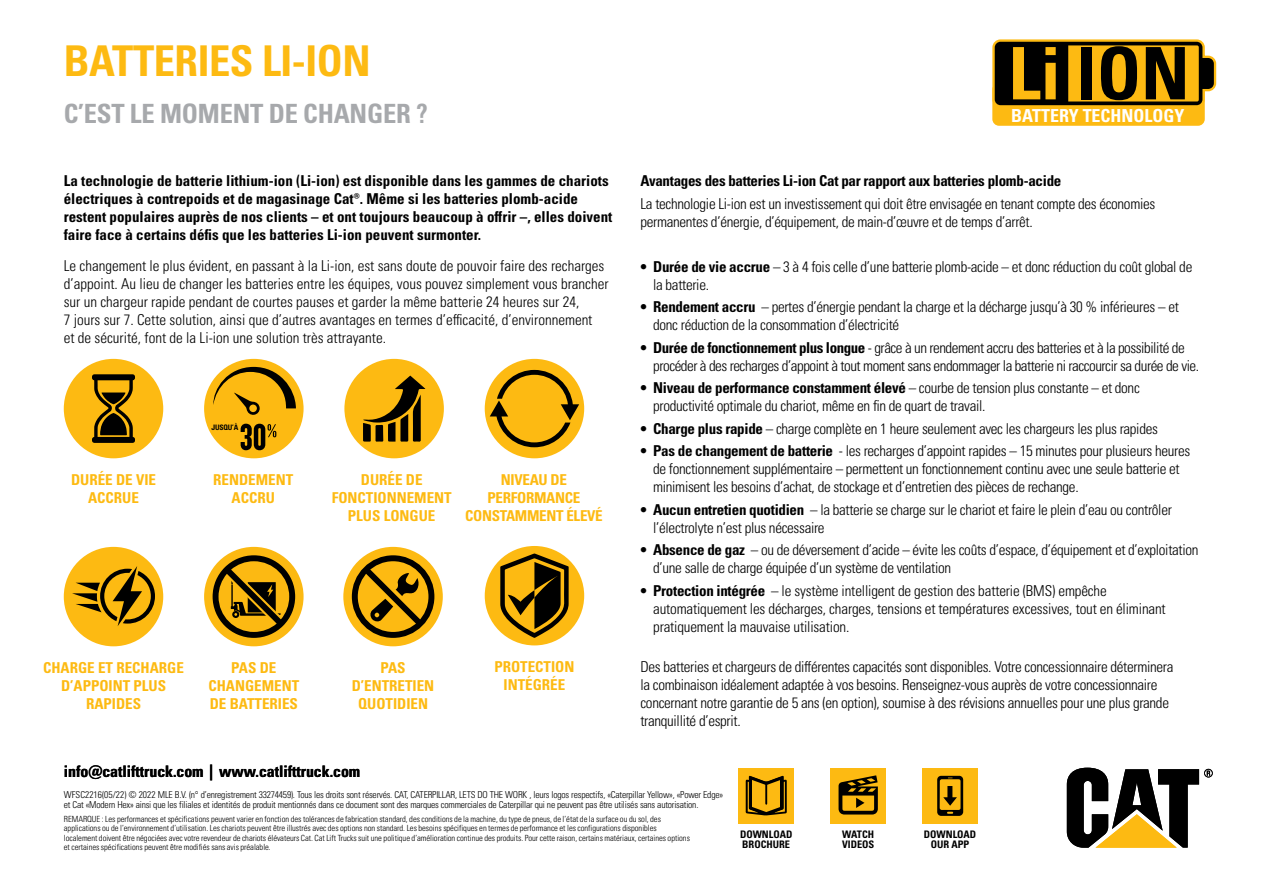
<style>
.page{position:relative;width:1263px;height:893px;background:#fff}
.page>*{position:absolute;margin:0;border:0;box-sizing:border-box;transform-origin:0 0}
.t1{font:700 condensed 72.45px "Univers";color:#000}
.t2{font:42.45px "Univers LTCYR 67 Bold Cond";letter-spacing:-.01em;color:#fdba12}
.t3{font:26.55px "Univers LTCYR 67 Bold Cond";letter-spacing:-.01em;color:#a7a9ac}
.t4{font:700 condensed 18px "Univers";color:#fff}
.t5{font:15.9px "Univers LTCYR 67 Bold Cond";letter-spacing:-.005em;color:#000}
.t6{font:15px/18px "Univers LTCYR 47 Light Cond";letter-spacing:-.02em;color:#000}
.t7{font:15px/18px "Univers LTCYR 47 Light Cond";color:#000}
.t8{font:15px/18px "Univers LTCYR 67 Bold Cond";color:#000}
.t9{font:15px/18px "Univers LTCYR 67 Bold Cond";color:#fdba12;text-align:center}
.t10{font:15px "Univers LTCYR 67 Bold Cond";letter-spacing:-.02em;color:#000}
.t11{font:15px/18px "Univers LTCYR 67 Bold Cond";letter-spacing:-.02em;color:#fdba12;text-align:center}
.t12{font:10.35px/10.4px "Univers LTCYR 67 Bold Cond";color:#000}
.t13{font:9.6px/10.6px "Univers LTCYR 47 Light Cond";letter-spacing:-.02em;color:#000}
.t14{font:8.55px/9.6px "Univers LTCYR 47 Light Cond";letter-spacing:-.005em;color:#000}
.t15{font:7.5px "Univers LTCYR 67 Bold Cond";letter-spacing:-.025em;color:#000}
.s1{color:#fdba12}
.s2{font-family:"Univers LTCYR 67 Bold Cond"}
.s3{font-family:"Univers LTCYR 47 Light Cond"}
</style>
<div class="page">
<div style="left:64px;top:547px;width:99px;height:99px;background:#fdba12;border-radius:50%"></div>
<svg style="left:72px;top:566px;width:83px;height:60px"></svg>
<div style="left:64px;top:359px;width:99px;height:99px;background:#fdba12;border-radius:50%"></div>
<svg style="left:92px;top:374px;width:43px;height:69px"></svg>
<div style="left:343px;top:547px;width:100px;height:99px;background:#fdba12;border-radius:50%"></div>
<div style="left:352px;top:555px;width:82px;height:83px;border:6px solid #000;border-radius:50%"></div>
<svg style="left:357px;top:561px;width:72px;height:72px"></svg>
<div style="left:204px;top:359px;width:100px;height:99px;background:#fdba12;border-radius:50%"></div>
<svg style="left:241px;top:424px;width:35px;height:26px"></svg>
<svg style="left:213px;top:367px;width:83px;height:48px"></svg>
<div style="left:485px;top:546px;width:99px;height:99px;background:#fdba12;border-radius:50%"></div>
<svg style="left:500px;top:553px;width:69px;height:85px"></svg>
<div style="left:344px;top:359px;width:100px;height:99px;background:#fdba12;border-radius:50%"></div>
<svg style="left:363px;top:376px;width:62px;height:66px"></svg>
<div style="left:485px;top:359px;width:99px;height:99px;background:#fdba12;border-radius:50%"></div>
<svg style="left:490px;top:370px;width:89px;height:77px"></svg>
<div style="left:992px;top:83px;width:213px;height:43px;background:#fdba12;border-radius:7px"></div>
<svg style="left:992px;top:39px;width:225px;height:70px"></svg>
<div style="left:204px;top:547px;width:100px;height:99px;background:#fcb912;border-radius:50%"></div>
<svg style="left:210px;top:553px;width:87px;height:87px"></svg>
<svg style="left:1067px;top:768px;width:146px;height:80px"></svg>
<div style="left:830px;top:768px;width:56px;height:55px;background:#fdba12"></div>
<svg style="left:838px;top:775px;width:40px;height:39px"></svg>
<div style="left:922px;top:768px;width:56px;height:55px;background:#fdba12"></div>
<svg style="left:937px;top:776px;width:26px;height:40px"></svg>
<div style="left:738px;top:768px;width:56px;height:55px;background:#fdba12"></div>
<svg style="left:746px;top:775px;width:41px;height:40px"></svg>
<h2 class="t2" style="left:64px;top:35px;width:308px">BATTERIES LI-ION</h2>
<h3 class="t3" style="left:64px;top:98px;width:366px">C’EST LE MOMENT DE CHANGER ?</h3>
<p class="t8" style="left:64px;top:172px;width:550px">La technologie de batterie lithium-ion (Li-ion) est disponible dans les gammes de chariots électriques à contrepoids et de magasinage Cat®. Même si les batteries plomb-acide restent populaires auprès de nos clients – et ont toujours beaucoup à offrir –, elles doivent faire face à certains défis que les batteries Li-ion peuvent surmonter.</p>
<p class="t7" style="left:64px;top:256px;width:546px">Le changement le plus évident, en passant à la Li-ion, est sans doute de pouvoir faire des recharges d’appoint. Au lieu de changer les batteries entre les équipes, vous pouvez simplement vous brancher sur un chargeur rapide pendant de courtes pauses et garder la même batterie 24 heures sur 24,<br>7 jours sur 7. Cette solution, ainsi que d’autres avantages en termes d’efficacité, d’environnement<br>et de sécurité, font de la Li-ion une solution très attrayante.</p>
<p class="t15" style="left:212px;top:423px;width:28px">JUSQU’À</p>
<p class="t9" style="left:71px;top:470px;width:87px">DURÉE DE VIE<br>ACCRUE</p>
<p class="t9" style="left:213px;top:470px;width:82px">RENDEMENT<br>ACCRU</p>
<p class="t9" style="left:332px;top:470px;width:122px">DURÉE DE<br>FONCTIONNEMENT<br>PLUS LONGUE</p>
<p class="t11" style="left:465px;top:470px;width:139px">NIVEAU DE<br>PERFORMANCE<br>CONSTAMMENT ÉLEVÉ</p>
<p class="t9" style="left:43px;top:658px;width:142px">CHARGE ET RECHARGE<br>D’APPOINT PLUS<br>RAPIDES</p>
<p class="t9" style="left:494px;top:657px;width:82px">PROTECTION<br>INTÉGRÉE</p>
<p class="t9" style="left:352px;top:658px;width:84px">PAS<br>D’ENTRETIEN<br>QUOTIDIEN</p>
<p class="t9" style="left:208px;top:658px;width:92px">PAS DE<br>CHANGEMENT<br>DE BATTERIES</p>
<h1 class="t1" style="left:1008px;top:29px;width:183px"><span class="s1">Li</span> ION</h1>
<p class="t4" style="left:1011px;top:105px;width:175px">BATTERY TECHNOLOGY</p>
<p class="t10" style="left:640px;top:172px;width:422px">Avantages des batteries Li-ion Cat par rapport aux batteries plomb-acide</p>
<p class="t6" style="left:640px;top:194px;width:516px">La technologie Li-ion est un investissement qui doit être envisagée en tenant compte des économies permanentes d’énergie, d’équipement, de main-d’œuvre et de temps d’arrêt.</p>
<p class="t6" style="left:653px;top:257px;width:541px;text-indent:-13px"><span class="s2">• Durée de vie accrue</span> – 3 à 4 fois celle d’une batterie plomb-acide – et donc réduction du coût global de la batterie.</p>
<p class="t6" style="left:653px;top:297px;width:527px;text-indent:-13px"><span class="s2">• Rendement accru</span> – pertes d’énergie pendant la charge et la décharge jusqu’à 30 % inférieures – et donc réduction de la consommation d’électricité</p>
<p class="t6" style="left:653px;top:338px;width:547px;text-indent:-13px"><span class="s2">• Durée de fonctionnement plus longue</span> - grâce à un rendement accru des batteries et à la possibilité de procéder à des recharges d’appoint à tout moment sans endommager la batterie ni raccourcir sa durée de vie.</p>
<p class="t10" style="left:640px;top:379px;width:501px">• Niveau de performance constamment élevé <span class="s3">– courbe de tension plus constante – et donc</span></p>
<p class="t6" style="left:653px;top:396px;width:334px">productivité optimale du chariot, même en fin de quart de travail.</p>
<p class="t6" style="left:640px;top:419px;width:519px"><span class="s2">• Charge plus rapide</span> – charge complète en 1 heure seulement avec les chargeurs les plus rapides</p>
<p class="t6" style="left:653px;top:441px;width:539px;text-indent:-13px"><span class="s2">• Pas de changement de batterie</span> - les recharges d’appoint rapides – 15 minutes pour plusieurs heures de fonctionnement supplémentaire – permettent un fonctionnement continu avec une seule batterie et minimisent les besoins d’achat, de stockage et d’entretien des pièces de rechange.</p>
<p class="t6" style="left:653px;top:500px;width:520px;text-indent:-13px"><span class="s2">• Aucun entretien quotidien</span> – la batterie se charge sur le chariot et faire le plein d’eau ou contrôler l’électrolyte n’est plus nécessaire</p>
<p class="t6" style="left:653px;top:540px;width:547px;text-indent:-13px"><span class="s2">• Absence de gaz</span> – ou de déversement d’acide – évite les coûts d’espace, d’équipement et d’exploitation d’une salle de charge équipée d’un système de ventilation</p>
<p class="t6" style="left:653px;top:581px;width:514px;text-indent:-13px"><span class="s2">• Protection intégrée</span> – le système intelligent de gestion des batterie (BMS) empêche automatiquement les décharges, charges, tensions et températures excessives, tout en éliminant pratiquement la mauvaise utilisation.</p>
<p class="t6" style="left:640px;top:657px;width:534px">Des batteries et chargeurs de différentes capacités sont disponibles. Votre concessionnaire déterminera la combinaison idéalement adaptée à vos besoins. Renseignez-vous auprès de votre concessionnaire concernant notre garantie de 5 ans (en option), soumise à des révisions annuelles pour une plus grande tranquillité d’esprit.</p>
<p class="t5" style="left:64px;top:761px;width:298px">info@catlifttruck.com | www.catlifttruck.com</p>
<p class="t13" style="left:64px;top:788px;width:661px">WFSC2216(05/22) © 2022 MLE B.V. (n° d’enregistrement 33274459). Tous les droits sont réservés. CAT, CATERPILLAR, LETS DO THE WORK , leurs logos respectifs, «Caterpillar Yellow», «Power Edge» et Cat «Modern Hex» ainsi que les filiales et identités de produit mentionnés dans ce document sont des marques commerciales de Caterpillar qui ne peuvent pas être utilisés sans autorisation.</p>
<p class="t14" style="left:64px;top:813px;width:627px">REMARQUE : Les performances et spécifications peuvent varier en fonction des tolérances de fabrication standard, des conditions de la machine, du type de pneus, de l’état de la surface ou du sol, des applications ou de l’environnement d’utilisation. Les chariots peuvent être illustrés avec des options non standard. Les besoins spécifiques en termes de performance et les configurations disponibles localement doivent être négociées avec votre revendeur de chariots élévateurs Cat. Cat Lift Trucks suit une politique d’amélioration continue des produits. Pour cette raison, certains matériaux, certaines options et certaines spécifications peuvent être modifiés sans avis préalable.</p>
<p class="t12" style="left:740px;top:829px;width:54px">DOWNLOAD<br>BROCHURE</p>
<p class="t12" style="left:842px;top:829px;width:34px">WATCH<br>VIDEOS</p>
<p class="t12" style="left:924px;top:829px;width:54px;text-align:center">DOWNLOAD<br>OUR APP</p>
</div>
